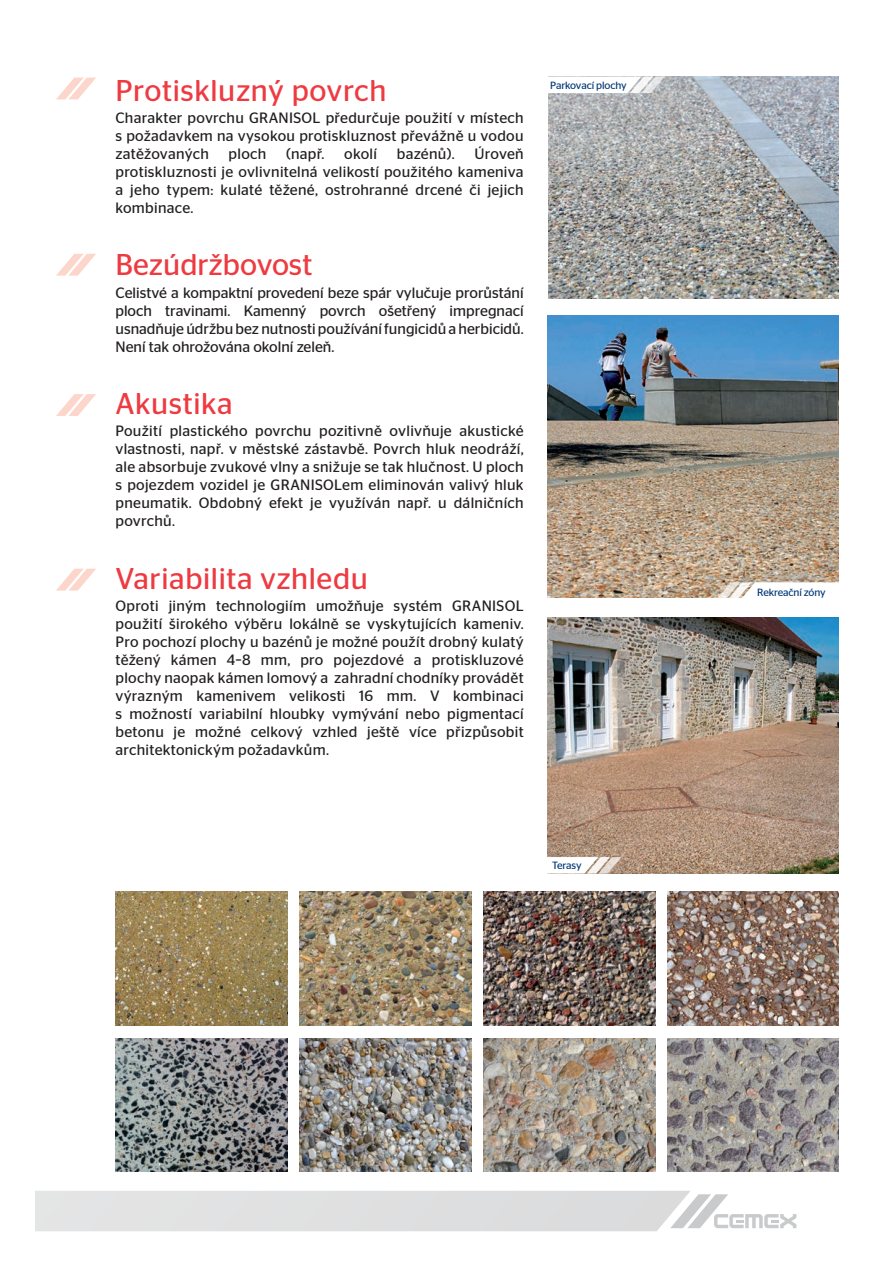
<style>
.page{position:relative;width:893px;height:1263px;background:#fff}
.page>*{position:absolute;margin:0;border:0;box-sizing:border-box;transform-origin:0 0}
.t1{font:30px "Stag Sans";letter-spacing:.02em;color:#ee3a41}
.t2{font:30px "Stag Sans";color:#ee3a41}
.t3{font:15px/18px "Stag Sans";letter-spacing:.02em;color:#231f20;text-align:justify}
.t4{font:10.5px "Stag Sans";letter-spacing:-.01em;color:#013775}
</style>
<div class="page">
<img style="left:115px;top:892px;width:172px;height:133px">
<img style="left:299px;top:892px;width:172px;height:133px">
<img style="left:483px;top:892px;width:172px;height:133px">
<img style="left:667px;top:892px;width:172px;height:133px">
<img style="left:115px;top:1038px;width:172px;height:133px">
<img style="left:299px;top:1038px;width:172px;height:133px">
<img style="left:483px;top:1038px;width:172px;height:133px">
<img style="left:667px;top:1038px;width:172px;height:133px">
<svg style="left:35px;top:1191px;width:761px;height:40px;background:#e1e2e2"></svg>
<img style="left:548px;top:315px;width:291px;height:282px">
<img style="left:548px;top:77px;width:291px;height:222px">
<svg style="left:717px;top:582px;width:122px;height:16px"></svg>
<img style="left:548px;top:617px;width:291px;height:256px">
<svg style="left:548px;top:857px;width:73px;height:16px"></svg>
<svg style="left:548px;top:77px;width:117px;height:16px"></svg>
<svg style="left:56px;top:78px;width:40px;height:21px"></svg>
<svg style="left:56px;top:254px;width:40px;height:22px"></svg>
<svg style="left:56px;top:394px;width:40px;height:22px"></svg>
<svg style="left:56px;top:569px;width:40px;height:22px"></svg>
<h1 class="t1" style="left:115px;top:73px;width:273px">Protiskluzný povrch</h1>
<p class="t3" style="left:115px;top:108px;width:410px">Charakter povrchu GRANISOL předurčuje použití v místech s požadavkem na vysokou protiskluznost převážně u vodou zatěžovaných</p>
<p class="t3" style="left:115px;top:144px;width:410px;text-indent:359px">Úroveň protiskluznosti je ovlivnitelná velikostí použitého kameniva a jeho typem: kulaté těžené, ostrohranné drcené či jejich kombinace.</p>
<p class="t3" style="left:229px;top:144px;width:39px">ploch</p>
<p class="t3" style="left:286px;top:144px;width:40px">(např.</p>
<p class="t3" style="left:344px;top:144px;width:34px">okolí</p>
<p class="t3" style="left:397px;top:144px;width:59px">bazénů).</p>
<h1 class="t2" style="left:115px;top:248px;width:198px">Bezúdržbovost</h1>
<p class="t3" style="left:115px;top:283px;width:410px">Celistvé a kompaktní provedení beze spár vylučuje prorůstání ploch travinami. Kamenný povrch ošetřený impregnací usnadňuje údržbu bez nutnosti používání fungicidů a herbicidů.<br>Není tak ohrožována okolní zeleň.</p>
<h1 class="t1" style="left:115px;top:387px;width:119px">Akustika</h1>
<p class="t3" style="left:115px;top:422px;width:410px">Použití plastického povrchu pozitivně ovlivňuje akustické vlastnosti, např. v městské zástavbě. Povrch hluk neodráží, ale absorbuje zvukové vlny a snižuje se tak hlučnost. U ploch s pojezdem vozidel je GRANISOLem eliminován valivý hluk pneumatik. Obdobný efekt je využíván např. u dálničních povrchů.</p>
<h1 class="t1" style="left:115px;top:561px;width:254px">Variabilita vzhledu</h1>
<p class="t3" style="left:115px;top:597px;width:410px">Oproti jiným technologiím umožňuje systém GRANISOL použití širokého výběru lokálně se vyskytujících kameniv.<br>Pro pochozí plochy u bazénů je možné použít drobný kulatý těžený kámen 4–8 mm, pro pojezdové a protiskluzové plochy naopak kámen lomový a zahradní chodníky provádět výrazným kamenivem velikosti 16 mm. V kombinaci s možností variabilní hloubky vymývání nebo pigmentací betonu je možné celkový vzhled ještě více přizpůsobit architektonickým požadavkům.</p>
<p class="t4" style="left:550px;top:80px;width:78px">Parkovací plochy</p>
<p class="t4" style="left:552px;top:860px;width:31px">Terasy</p>
<p class="t4" style="left:757px;top:586px;width:70px">Rekreační zóny</p>
</div>
